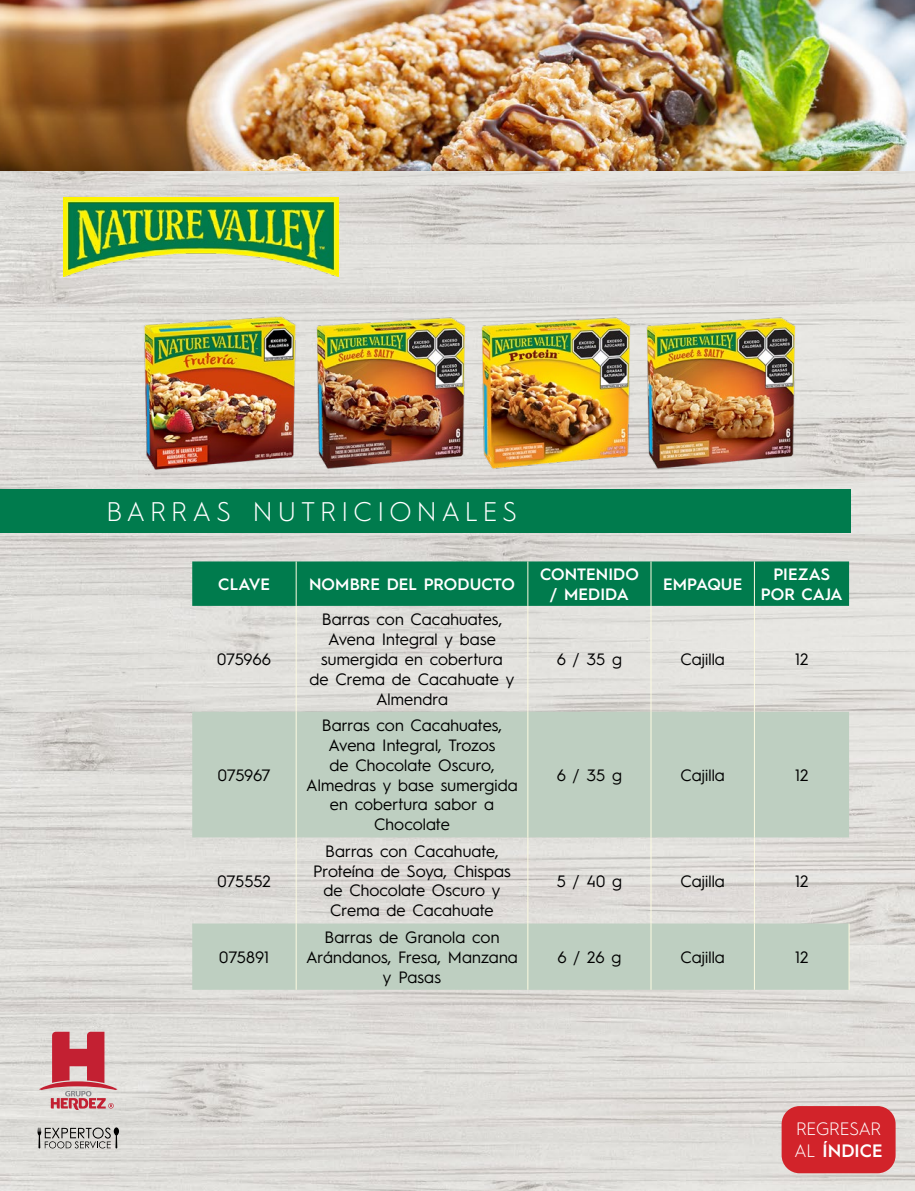
<style>
.page{position:relative;width:915px;height:1191px;background:#fff}
.page>*{position:absolute;margin:0;border:0;box-sizing:border-box;transform-origin:0 0}
.t1{font:300 27px "Hurme Geometric Sans 1";letter-spacing:.185em;color:#fff}
.t2{font:300 18px/21.6px "Hurme Geometric Sans 1";letter-spacing:-.015em;color:#fff}
.t3{font:16.5px/19.8px "Hurme Geometric Sans 1";letter-spacing:.005em;color:#000;text-align:center}
.t4{font:600 16.5px/19.8px "Hurme Geometric Sans 1";letter-spacing:.005em;color:#fff;text-align:center}
.s1{font-weight:600}
</style>
<div class="page">
<img style="left:0;top:170px;width:914px;height:1021px">
<img style="left:64px;top:198px;width:274px;height:79px">
<svg style="left:37px;top:1127px;width:82px;height:21px;background:#a8a7a4"></svg>
<svg style="left:39px;top:1031px;width:78px;height:79px;background:#d1888e"></svg>
<div style="left:781px;top:1106px;width:114px;height:67px;background:#d2232a;border-radius:18px"></div>
<div style="left:192px;top:561px;width:656px;height:45px;background:#007b4d"></div>
<svg style="left:192px;top:712px;width:656px;height:277px;background:#c8d3c8"></svg>
<hr style="left:296px;top:561px;width:1px;height:45px;background:#fdfbe1">
<hr style="left:527px;top:561px;width:1px;height:45px;background:#fdfbe1">
<hr style="left:650px;top:561px;width:1px;height:45px;background:#fdfbe1">
<hr style="left:753px;top:561px;width:1px;height:45px;background:#fdfbe1">
<hr style="left:296px;top:606px;width:1px;height:106px;background:#fdfbe1">
<hr style="left:527px;top:606px;width:1px;height:106px;background:#fdfbe1">
<hr style="left:296px;top:712px;width:1px;height:125px;background:#fdfbe1">
<hr style="left:527px;top:712px;width:1px;height:125px;background:#fdfbe1">
<hr style="left:650px;top:606px;width:1px;height:106px;background:#fdfbe1">
<hr style="left:753px;top:606px;width:1px;height:106px;background:#fdfbe1">
<hr style="left:650px;top:712px;width:1px;height:125px;background:#fdfbe1">
<hr style="left:753px;top:712px;width:1px;height:125px;background:#fdfbe1">
<hr style="left:296px;top:837px;width:1px;height:86px;background:#fdfbe1">
<hr style="left:527px;top:837px;width:1px;height:86px;background:#fdfbe1">
<hr style="left:650px;top:837px;width:1px;height:86px;background:#fdfbe1">
<hr style="left:753px;top:837px;width:1px;height:86px;background:#fdfbe1">
<hr style="left:296px;top:923px;width:1px;height:66px;background:#fdfbe1">
<hr style="left:527px;top:923px;width:1px;height:66px;background:#fdfbe1">
<hr style="left:650px;top:923px;width:1px;height:66px;background:#fdfbe1">
<hr style="left:753px;top:923px;width:1px;height:66px;background:#fdfbe1">
<hr style="left:848px;top:923px;width:1px;height:66px;background:#fdfbe1">
<div style="left:0;top:489px;width:850px;height:43px;background:#007b4d"></div>
<img style="left:0;top:0;width:914px;height:170px">
<img style="left:142px;top:315px;width:156px;height:156px">
<img style="left:477px;top:315px;width:157px;height:156px">
<img style="left:313px;top:315px;width:156px;height:156px">
<img style="left:642px;top:315px;width:157px;height:156px">
<h1 class="t1" style="left:106px;top:493px;width:412px">BARRAS NUTRICIONALES</h1>
<p class="t4" style="left:218px;top:573px;width:53px">CLAVE</p>
<p class="t4" style="left:309px;top:573px;width:207px">NOMBRE DEL PRODUCTO</p>
<p class="t4" style="left:540px;top:563px;width:100px">CONTENIDO / MEDIDA</p>
<p class="t4" style="left:662px;top:573px;width:81px">EMPAQUE</p>
<p class="t4" style="left:760px;top:563px;width:83px">PIEZAS<br>POR CAJA</p>
<p class="t3" style="left:217px;top:648px;width:55px">075966</p>
<p class="t3" style="left:309px;top:608px;width:206px">Barras con Cacahuates,<br>Avena Integral y base sumergida en cobertura<br>de Crema de Cacahuate y<br>Almendra</p>
<p class="t3" style="left:556px;top:648px;width:67px">6 / 35 g</p>
<p class="t3" style="left:680px;top:648px;width:46px">Cajilla</p>
<p class="t3" style="left:794px;top:648px;width:15px">12</p>
<p class="t3" style="left:218px;top:764px;width:54px">075967</p>
<p class="t3" style="left:306px;top:714px;width:213px">Barras con Cacahuates,<br>Avena Integral, Trozos<br>de Chocolate Oscuro,<br>Almedras y base sumergida en cobertura sabor a<br>Chocolate</p>
<p class="t3" style="left:556px;top:764px;width:67px">6 / 35 g</p>
<p class="t3" style="left:680px;top:764px;width:46px">Cajilla</p>
<p class="t3" style="left:794px;top:764px;width:15px">12</p>
<p class="t3" style="left:217px;top:869px;width:55px">075552</p>
<p class="t3" style="left:313px;top:840px;width:199px">Barras con Cacahuate,<br>Proteína de Soya, Chispas de Chocolate Oscuro y<br>Crema de Cacahuate</p>
<p class="t3" style="left:556px;top:869px;width:67px">5 / 40 g</p>
<p class="t3" style="left:680px;top:869px;width:46px">Cajilla</p>
<p class="t3" style="left:794px;top:869px;width:15px">12</p>
<p class="t3" style="left:219px;top:946px;width:51px">075891</p>
<p class="t3" style="left:306px;top:926px;width:213px">Barras de Granola con<br>Arándanos, Fresa, Manzana y Pasas</p>
<p class="t3" style="left:557px;top:946px;width:65px">6 / 26 g</p>
<p class="t3" style="left:680px;top:946px;width:46px">Cajilla</p>
<p class="t3" style="left:794px;top:946px;width:15px">12</p>
<p class="t2" style="left:794px;top:1117px;width:90px">REGRESAR<br>AL <span class="s1">ÍNDICE</span></p>
</div>
